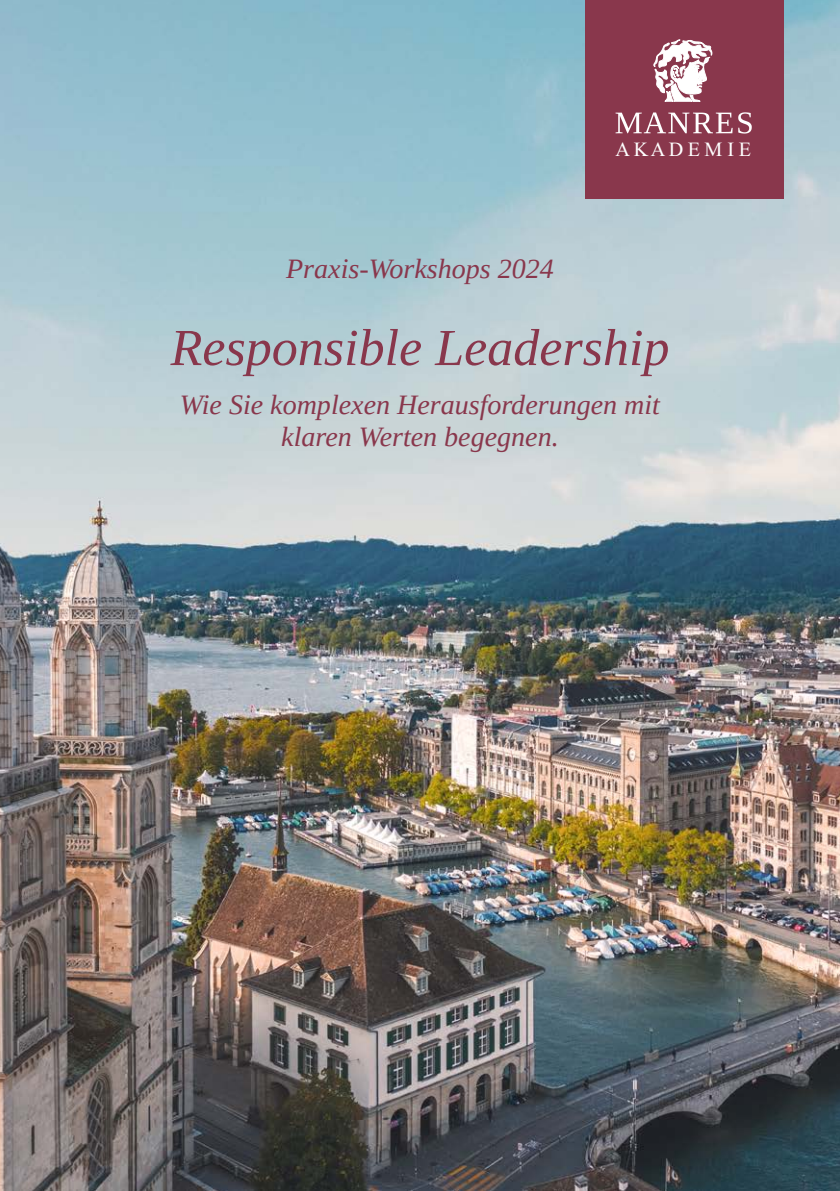
<style>
.page{position:relative;width:840px;height:1191px;background:#fff}
.page>*{position:absolute;margin:0;border:0;box-sizing:border-box;transform-origin:0 0}
.Cover_Headline{font:italic 52px "Tinos";color:#89374c}
.Cover_Headline-2{font:italic 28px/32px "Tinos";color:#89374c;text-align:center}
.t1{font:20.2px "Times New Roman";letter-spacing:.215em;color:#fff}
</style>
<div class="page">
<img style="left:0;top:0;width:839px;height:1191px">
<div style="left:584px;top:0;width:198px;height:198px;background:#89374c"></div>
<svg style="left:615px;top:112px;width:136px;height:22px"></svg>
<svg style="left:653px;top:39px;width:59px;height:63px"></svg>
<p class="Cover_Headline-2" style="left:286px;top:252px;width:269px">Praxis-Workshops 2024</p>
<p class="t1" style="left:615px;top:135px;width:137px">AKADEMIE</p>
<p class="Cover_Headline" style="left:170px;top:314px;width:500px">Responsible Leadership</p>
<p class="Cover_Headline-2" style="left:180px;top:388px;width:481px">Wie Sie komplexen Herausforderungen mit klaren Werten begegnen.</p>
</div>
